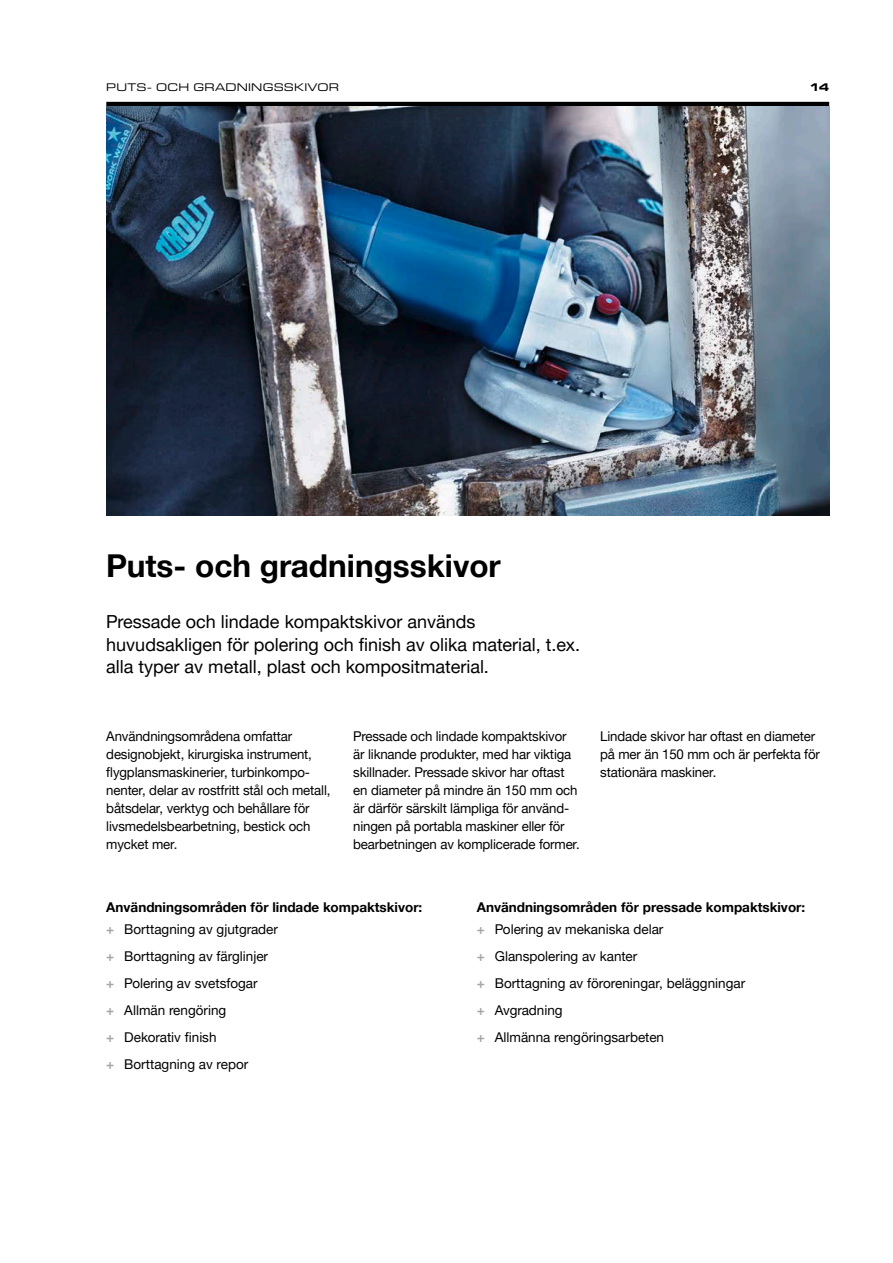
<style>
.page{position:relative;width:893px;height:1263px;background:#fff}
.page>*{position:absolute;margin:0;border:0;box-sizing:border-box;transform-origin:0 0}
.t1{font:700 31.5px "Helvetica Neue LTW1 G";color:#000}
.t2{font:18px/22.5px "Helvetica Neue LTW1 G";color:#000}
.t3{font:13.5px/18px "Helvetica Neue LTW1 G";letter-spacing:-.01em;color:#000}
.t4{font:700 13.5px/22.5px "Helvetica Neue LTW1 G";color:#000}
.t5{font:expanded 11.25px "Eurostile Next W1 G";letter-spacing:.02em;color:#000}
.t6{font:700 expanded 11.25px "Eurostile Next W1 G";color:#000}
.s1{color:#a6a6a7}
.s2{font-weight:400}
.s3{font-weight:700;color:#a6a6a7}
</style>
<div class="page">
<hr style="left:106px;top:102px;width:723px;height:4px;background:#000">
<img style="left:106px;top:106px;width:723px;height:410px">
<p class="t5" style="left:106px;top:80px;width:234px">PUTS- OCH GRADNINGSSKIVOR</p>
<p class="t6" style="left:811px;top:80px;width:20px">14</p>
<h1 class="t1" style="left:106px;top:546px;width:396px">Puts- och gradningsskivor</h1>
<h2 class="t2" style="left:106px;top:611px;width:475px">Pressade och lindade kompaktskivor används huvudsakligen för polering och finish av olika material, t.ex. alla typer av metall, plast och kompositmaterial.</h2>
<p class="t3" style="left:106px;top:727px;width:226px">Användningsområdena omfattar designobjekt, kirurgiska instrument, flygplansmaskinerier, turbinkompo&shy;nenter, delar av rostfritt stål och metall, båtsdelar, verktyg och behållare för livsmedelsbearbetning, bestick och mycket mer.</p>
<p class="t3" style="left:353px;top:727px;width:228px">Pressade och lindade kompaktskivor är liknande produkter, med har viktiga skillnader. Pressade skivor har oftast en diameter på mindre än 150 mm och är därför särskilt lämpliga för använd&shy;ningen på portabla maskiner eller för bearbetningen av komplicerade former.</p>
<p class="t3" style="left:600px;top:727px;width:221px">Lindade skivor har oftast en diameter på mer än 150 mm och är perfekta för stationära maskiner.</p>
<p class="t4" style="left:106px;top:896px;width:318px">Användningsområden för lindade kompaktskivor: <span class="s1">+</span> <span class="s2">Borttagning av gjutgrader</span></p>
<p class="t3" style="left:106px;top:943px;width:163px;line-height:27px"><span class="s3">+</span> Borttagning av färglinjer <span class="s3">+</span> Polering av svetsfogar <span class="s3">+</span> Allmän rengöring<br><span class="s3">+</span> Dekorativ finish<br><span class="s3">+</span> Borttagning av repor</p>
<p class="t4" style="left:477px;top:896px;width:330px">Användningsområden för pressade kompaktskivor: <span class="s1">+</span> <span class="s2">Polering av mekaniska delar</span></p>
<p class="t3" style="left:477px;top:943px;width:270px;line-height:27px"><span class="s3">+</span> Glanspolering av kanter<br><span class="s3">+</span> Borttagning av föroreningar, beläggningar <span class="s3">+</span> Avgradning<br><span class="s3">+</span> Allmänna rengöringsarbeten</p>
</div>
